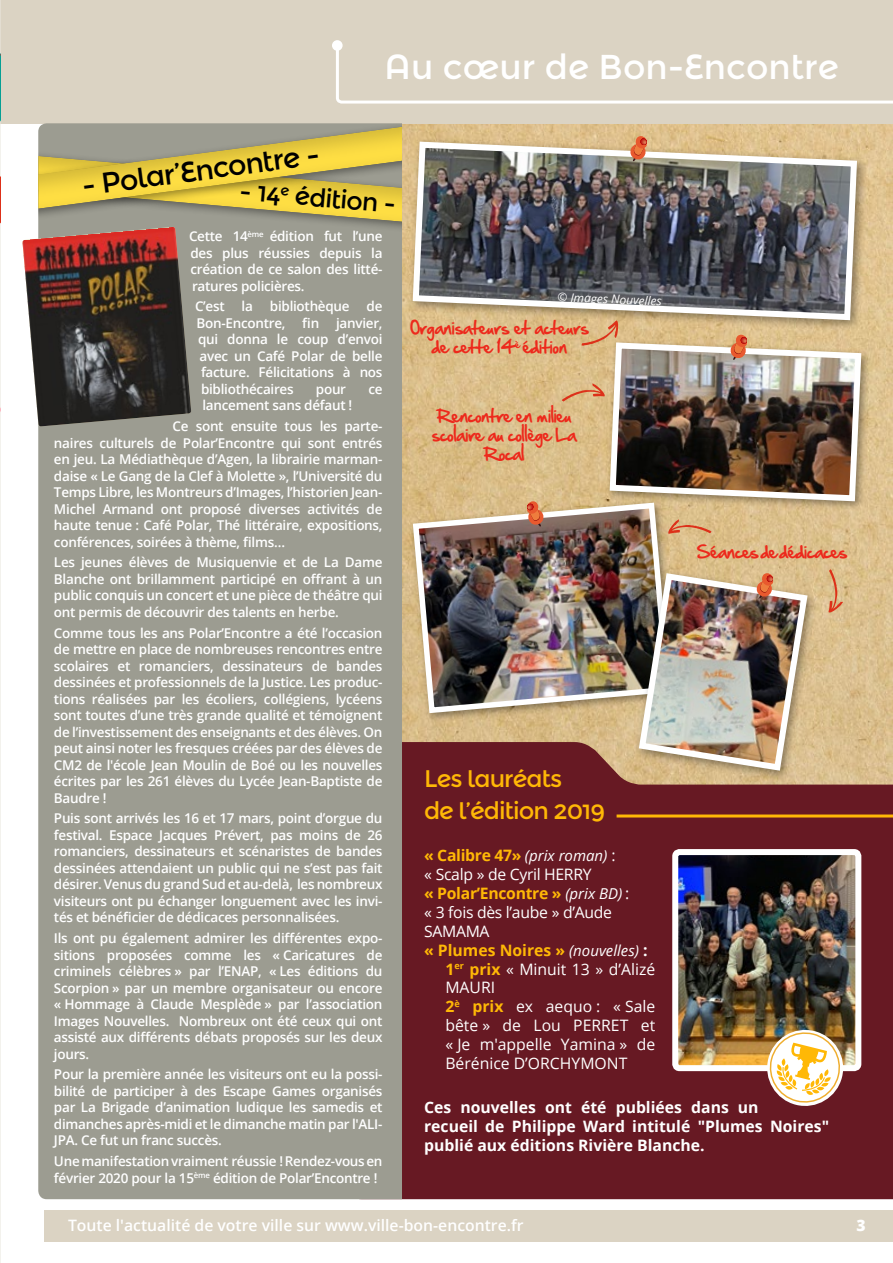
<style>
.page{position:relative;width:893px;height:1263px;background:#fff}
.page>*{position:absolute;margin:0;border:0;box-sizing:border-box;transform-origin:0 0}
.t1{font:34.5px "Montserrat Alternates";color:#fff}
.t2{font:28.5px "Montserrat Alternates";color:#000}
.t3{font:25.5px "Montserrat Alternates";color:#000}
.t4{font:24px/31.5px "Montserrat Alternates";letter-spacing:-.04em;color:#ffb806}
.t5{font:15.75px "Open Sans";color:#fff}
.t6{font:700 15.75px/18.9px "Open Sans";color:#fff}
.t7{font:15.75px/18.9px "Hand Of Sean";color:#ed291c;text-align:center}
.t8{font:600 15.75px "Open Sans";color:#fff}
.t9{font:700 15.75px "Open Sans";letter-spacing:-.02em;color:#ffb806}
.t10{font:15.75px "Open Sans";letter-spacing:-.02em;color:#fff}
.t11{font:700 15.75px "Open Sans";color:#ffb806}
.t12{font:800 15.75px "Open Sans";color:#fff}
.t13{font:600 13.5px/16.5px "Open Sans";letter-spacing:-.02em;color:#fff;text-align:justify}
.t14{font:italic 12px "Open Sans";color:#fff}
.s1{font-weight:400;font-style:italic;font-size:15px;color:#fff}
.s2{font-weight:400;color:#fff}
.s3{color:#fff}
.s4{font-weight:700;color:#ffb806}
</style>
<div class="page">
<img style="left:402px;top:123px;width:491px;height:619px">
<div style="left:1px;top:0;width:892px;height:123px;background:#dbd3c3"></div>
<div style="left:45px;top:1210px;width:848px;height:32px;background:#dbd3c3"></div>
<svg style="left:336px;top:51px;width:557px;height:53px"></svg>
<div style="left:332px;top:40px;width:11px;height:11px;background:#fff;border-radius:50%"></div>
<div style="left:402px;top:742px;width:491px;height:457px;background:#671923"></div>
<div style="left:38px;top:427px;width:364px;height:772px;background:#9c9c91"></div>
<hr style="left:617px;top:814px;width:276px;height:3px;background:#ffb806">
<img style="left:679px;top:856px;width:175px;height:208px">
<div style="left:672px;top:849px;width:189px;height:222px;border:6px solid #fff;border-radius:4px"></div>
<div style="left:605px;top:338px;width:267px;height:173px;background:#000;opacity:.4"></div>
<div style="left:409px;top:499px;width:271px;height:223px;background:#000;opacity:.4"></div>
<img style="left:410px;top:500px;width:264px;height:216px">
<div style="left:408px;top:137px;width:460px;height:194px;background:#000;opacity:.4"></div>
<img style="left:410px;top:138px;width:450px;height:185px">
<svg style="left:22px;top:123px;width:380px;height:304px;background:#b0a97e"></svg>
<img style="left:22px;top:227px;width:169px;height:200px">
<div style="left:635px;top:569px;width:183px;height:212px;background:#000;opacity:.4"></div>
<svg style="left:629px;top:136px;width:18px;height:25px"></svg>
<svg style="left:527px;top:501px;width:17px;height:25px"></svg>
<img style="left:635px;top:570px;width:176px;height:204px">
<img style="left:562px;top:320px;width:302px;height:184px">
<svg style="left:828px;top:569px;width:15px;height:44px"></svg>
<svg style="left:668px;top:519px;width:43px;height:15px"></svg>
<img style="left:763px;top:1026px;width:84px;height:84px">
<svg style="left:0;top:0;width:1px;height:1263px"></svg>
<h1 class="t1" style="left:385px;top:47px;width:456px">Au cœur de Bon-Encontre</h1>
<h2 class="t2" style="left:80px;top:168px;width:241px;rotate:-7deg">- Polar’Encontre -</h2>
<h3 class="t3" style="left:241px;top:176px;width:158px;rotate:5deg">- 14<sup>e</sup> édition -</h3>
<p class="t13" style="left:189px;top:228px;width:195px">Cette 14<sup>ème</sup> édition fut l’une des plus réussies depuis la création de ce salon des litté&shy;ratures policières.</p>
<p class="t13" style="left:195px;top:298px;width:31px">C’est</p>
<p class="t13" style="left:242px;top:298px;width:13px">la</p>
<p class="t13" style="left:270px;top:298px;width:81px">bibliothèque</p>
<p class="t13" style="left:367px;top:298px;width:17px">de</p>
<p class="t13" style="left:196px;top:315px;width:188px">Bon-Encontre, fin janvier,</p>
<p class="t13" style="left:198px;top:331px;width:186px">qui donna le coup d’envoi</p>
<p class="t13" style="left:199px;top:348px;width:184px">avec un Café Polar de belle</p>
<p class="t13" style="left:201px;top:364px;width:183px">facture. Félicitations à nos</p>
<p class="t13" style="left:201px;top:381px;width:94px">bibliothécaires</p>
<p class="t13" style="left:316px;top:381px;width:32px">pour</p>
<p class="t13" style="left:368px;top:381px;width:16px">ce</p>
<p class="t13" style="left:172px;top:395px;width:212px;line-height:20.7px;text-align:center">lancement sans défaut !<br>Ce sont ensuite tous les parte-</p>
<p class="t13" style="left:54px;top:434px;width:330px">naires culturels de Polar’Encontre qui sont entrés en jeu. La Médiathèque d’Agen, la librairie marman&shy;daise « Le Gang de la Clef à Molette », l’Université du Temps Libre, les Montreurs d’Images, l’historien Jean-Michel Armand ont proposé diverses activités de haute tenue : Café Polar, Thé littéraire, expositions, conférences, soirées à thème, films…</p>
<p class="t13" style="left:54px;top:554px;width:330px">Les jeunes élèves de Musiquenvie et de La Dame Blanche ont brillamment participé en offrant à un public conquis un concert et une pièce de théâtre qui ont permis de découvrir des talents en herbe.</p>
<p class="t13" style="left:54px;top:624px;width:330px">Comme tous les ans Polar’Encontre a été l’occasion de mettre en place de nombreuses rencontres entre scolaires et romanciers, dessinateurs de bandes dessinées et professionnels de la Justice. Les produc&shy;tions réalisées par les écoliers, collégiens, lycéens sont toutes d’une très grande qualité et témoignent de l’investissement des enseignants et des élèves. On peut ainsi noter les fresques créées par des élèves de CM2 de l'école Jean Moulin de Boé ou les nouvelles écrites par les 261 élèves du Lycée Jean-Baptiste de Baudre !</p>
<p class="t13" style="left:54px;top:810px;width:330px">Puis sont arrivés les 16 et 17 mars, point d’orgue du festival. Espace Jacques Prévert, pas moins de 26 romanciers, dessinateurs et scénaristes de bandes dessinées attendaient un public qui ne s’est pas fait désirer. Venus du grand Sud et au-delà, les nombreux visiteurs ont pu échanger longuement avec les invi&shy;tés et bénéficier de dédicaces personnalisées.</p>
<p class="t13" style="left:54px;top:930px;width:330px">Ils ont pu également admirer les différentes expo&shy;sitions proposées comme les « Caricatures de criminels célèbres » par l’ENAP, « Les éditions du Scorpion » par un membre organisateur ou encore « Hommage à Claude Mesplède » par l’association Images Nouvelles. Nombreux ont été ceux qui ont assisté aux différents débats proposés sur les deux jours.</p>
<p class="t13" style="left:54px;top:1066px;width:330px">Pour la première année les visiteurs ont eu la possi&shy;bilité de participer à des Escape Games organisés par La Brigade d’animation ludique les samedis et dimanches après-midi et le dimanche matin par l'ALI-JPA. Ce fut un franc succès.</p>
<p class="t13" style="left:54px;top:1153px;width:330px">Une manifestation vraiment réussie ! Rendez-vous en février 2020 pour la 15<sup>ème</sup> édition de Polar’Encontre !</p>
<p class="t14" style="left:558px;top:288px;width:106px;rotate:3deg">© Images Nouvelles</p>
<p class="t7" style="left:410px;top:318px;width:180px">Organisateurs et acteurs de cette 14<sup>è</sup> édition</p>
<p class="t7" style="left:432px;top:406px;width:146px">Rencontre en milieu scolaire au collège La<br>Rocal</p>
<h3 class="t4" style="left:424px;top:763px;width:183px">Les lauréats<br>de l’édition 2019</h3>
<p class="t7" style="left:697px;top:542px;width:151px">Séances de dédicaces</p>
<p class="t9" style="left:424px;top:844px;width:193px">« Calibre 47» <span class="s1">(prix roman)</span> <span class="s2">:</span></p>
<p class="t10" style="left:424px;top:863px;width:169px">« Scalp » de Cyril HERRY</p>
<p class="t9" style="left:424px;top:882px;width:207px">« Polar’Encontre » <span class="s1">(prix BD)</span> <span class="s2">:</span></p>
<p class="t10" style="left:424px;top:901px;width:189px">« 3 fois dès l’aube » d’Aude</p>
<p class="t5" style="left:424px;top:920px;width:67px">SAMAMA</p>
<p class="t11" style="left:424px;top:939px;width:225px">« Plumes Noires » <span class="s1">(nouvelles)</span> <span class="s3">:</span></p>
<p class="t5" style="left:445px;top:958px;width:211px"><span class="s4">1</span><sup>er</sup> <span class="s4">prix</span> « Minuit 13 » d’Alizé</p>
<p class="t5" style="left:445px;top:977px;width:51px">MAURI</p>
<p class="t5" style="left:445px;top:996px;width:211px"><span class="s4">2</span><sup>è</sup> <span class="s4">prix</span> ex aequo : « Sale</p>
<p class="t5" style="left:445px;top:1015px;width:211px">bête » de Lou PERRET et</p>
<p class="t5" style="left:445px;top:1034px;width:211px">« Je m'appelle Yamina » de</p>
<p class="t5" style="left:445px;top:1052px;width:184px">Bérénice D’ORCHYMONT</p>
<p class="t6" style="left:424px;top:1098px;width:407px">Ces nouvelles ont été publiées dans un<br>recueil de Philippe Ward intitulé "Plumes Noires" publié aux éditions Rivière Blanche.</p>
<p class="t8" style="left:68px;top:1215px;width:457px">Toute l'actualité de votre ville sur www.ville-bon-encontre.fr</p>
<p class="t12" style="left:856px;top:1213px;width:11px">3</p>
</div>
